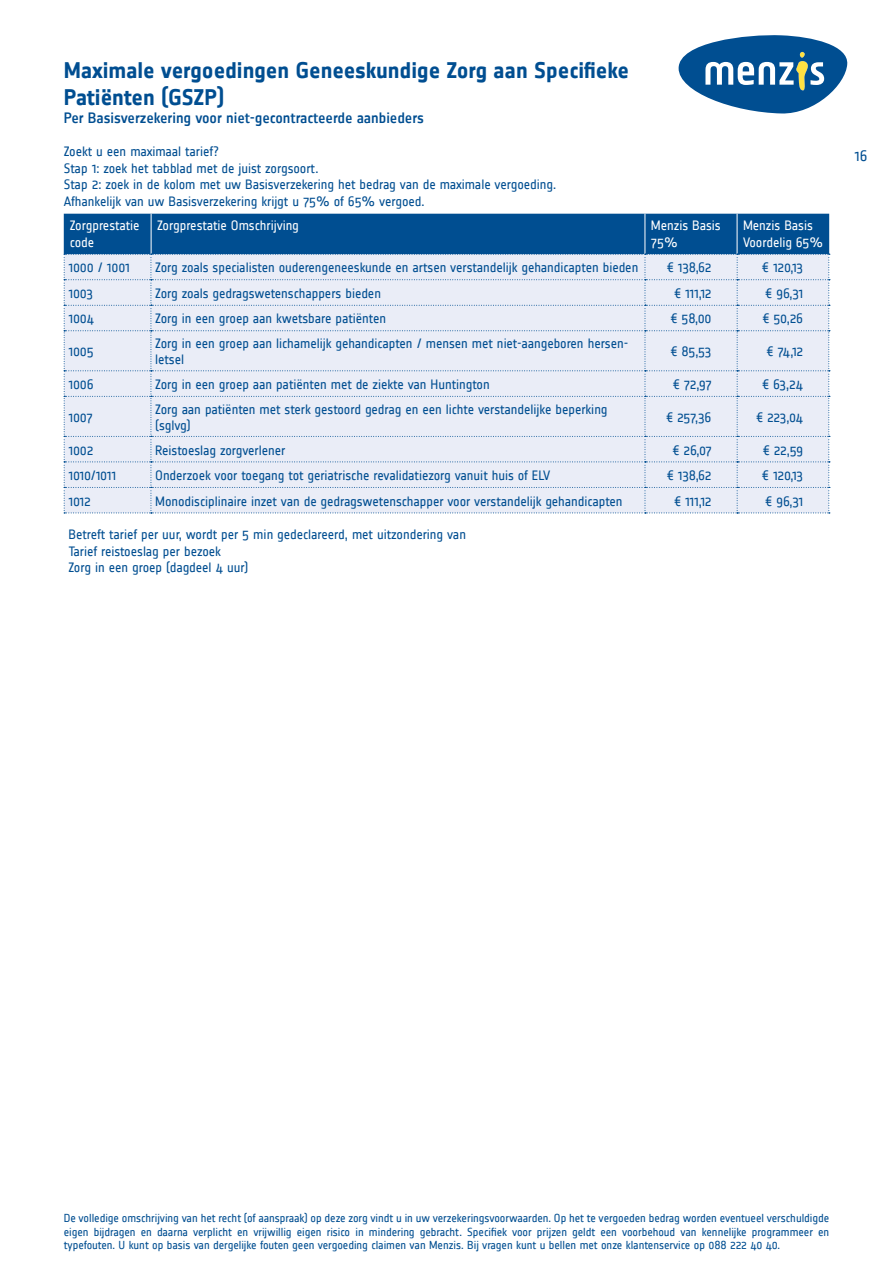
<style>
.page{position:relative;width:893px;height:1263px;background:#fff}
.page>*{position:absolute;margin:0;border:0;box-sizing:border-box;transform-origin:0 0}
.Titel_inhoud{font:700 22.5px/27px "Notes";letter-spacing:-.005em;color:#004e91}
.Subtitel{font:500 15px "Notes";letter-spacing:-.005em;color:#004e91}
.t1{font:15px "Notes";color:#004e91}
.Tekst{font:13.5px/16.5px "Notes";letter-spacing:-.005em;color:#004e91}
.t2{font:13.5px/16.5px "Notes";letter-spacing:-.005em;color:#fff}
.t3{font:11.55px/13.8px "Notes";letter-spacing:-.005em;color:#004e91;text-align:justify}
</style>
<div class="page">
<svg style="left:679px;top:35px;width:168px;height:78px"></svg>
<svg style="left:64px;top:214px;width:766px;height:300px;background:#c8d6e8"></svg>
<p class="Titel_inhoud" style="left:64px;top:57px;width:567px">Maximale vergoedingen Geneeskundige Zorg aan Specifieke<br>Patiënten (GSZP)</p>
<p class="Subtitel" style="left:64px;top:110px;width:362px">Per Basisverzekering voor niet-gecontracteerde aanbieders</p>
<p class="Tekst" style="left:64px;top:144px;width:157px">Zoekt u een maximaal tarief?</p>
<p class="Tekst" style="left:64px;top:160px;width:256px">Stap 1: zoek het tabblad met de juist zorgsoort.</p>
<p class="Tekst" style="left:64px;top:177px;width:494px">Stap 2: zoek in de kolom met uw Basisverzekering het bedrag van de maximale vergoeding.</p>
<p class="Tekst" style="left:64px;top:193px;width:362px">Afhankelijk van uw Basisverzekering krijgt u 75% of 65% vergoed.</p>
<p class="t2" style="left:70px;top:218px;width:71px">Zorgprestatie code</p>
<p class="t2" style="left:157px;top:218px;width:143px">Zorgprestatie Omschrijving</p>
<p class="t2" style="left:651px;top:218px;width:71px">Menzis Basis<br>75%</p>
<p class="t2" style="left:743px;top:218px;width:82px">Menzis Basis<br>Voordelig 65%</p>
<p class="Tekst" style="left:68px;top:260px;width:63px">1000 / 1001</p>
<p class="Tekst" style="left:155px;top:260px;width:485px">Zorg zoals specialisten ouderengeneeskunde en artsen verstandelijk gehandicapten bieden</p>
<p class="Tekst" style="left:667px;top:260px;width:46px">€ 138,62</p>
<p class="Tekst" style="left:762px;top:260px;width:43px">€ 120,13</p>
<p class="Tekst" style="left:68px;top:285px;width:26px">1003</p>
<p class="Tekst" style="left:155px;top:285px;width:227px">Zorg zoals gedragswetenschappers bieden</p>
<p class="Tekst" style="left:674px;top:285px;width:39px">€ 111,12</p>
<p class="Tekst" style="left:765px;top:285px;width:40px">€ 96,31</p>
<p class="Tekst" style="left:68px;top:311px;width:27px">1004</p>
<p class="Tekst" style="left:155px;top:311px;width:232px">Zorg in een groep aan kwetsbare patiënten</p>
<p class="Tekst" style="left:671px;top:311px;width:42px">€ 58,00</p>
<p class="Tekst" style="left:762px;top:311px;width:42px">€ 50,26</p>
<p class="Tekst" style="left:68px;top:343px;width:27px">1005</p>
<p class="Tekst" style="left:155px;top:335px;width:475px">Zorg in een groep aan lichamelijk gehandicapten / mensen met niet-aangeboren hersen&shy;letsel</p>
<p class="Tekst" style="left:670px;top:343px;width:43px">€ 85,53</p>
<p class="Tekst" style="left:766px;top:343px;width:38px">€ 74,12</p>
<p class="Tekst" style="left:68px;top:376px;width:27px">1006</p>
<p class="Tekst" style="left:155px;top:376px;width:336px">Zorg in een groep aan patiënten met de ziekte van Huntington</p>
<p class="Tekst" style="left:673px;top:376px;width:40px">€ 72,97</p>
<p class="Tekst" style="left:762px;top:376px;width:43px">€ 63,24</p>
<p class="Tekst" style="left:68px;top:409px;width:26px">1007</p>
<p class="Tekst" style="left:155px;top:401px;width:454px">Zorg aan patiënten met sterk gestoord gedrag en een lichte verstandelijke beperking (sglvg)</p>
<p class="Tekst" style="left:666px;top:409px;width:47px">€ 257,36</p>
<p class="Tekst" style="left:756px;top:409px;width:49px">€ 223,04</p>
<p class="Tekst" style="left:68px;top:442px;width:26px">1002</p>
<p class="Tekst" style="left:155px;top:442px;width:132px">Reistoeslag zorgverlener</p>
<p class="Tekst" style="left:672px;top:442px;width:41px">€ 26,07</p>
<p class="Tekst" style="left:763px;top:442px;width:42px">€ 22,59</p>
<p class="Tekst" style="left:68px;top:467px;width:49px">1010/1011</p>
<p class="Tekst" style="left:155px;top:467px;width:396px">Onderzoek voor toegang tot geriatrische revalidatiezorg vanuit huis of ELV</p>
<p class="Tekst" style="left:667px;top:467px;width:46px">€ 138,62</p>
<p class="Tekst" style="left:762px;top:467px;width:43px">€ 120,13</p>
<p class="Tekst" style="left:68px;top:493px;width:24px">1012</p>
<p class="Tekst" style="left:155px;top:493px;width:469px">Monodisciplinaire inzet van de gedragswetenschapper voor verstandelijk gehandicapten</p>
<p class="Tekst" style="left:674px;top:493px;width:39px">€ 111,12</p>
<p class="Tekst" style="left:765px;top:493px;width:40px">€ 96,31</p>
<p class="Tekst" style="left:68px;top:526px;width:399px">Betreft tarief per uur, wordt per 5 min gedeclareerd, met uitzondering van</p>
<p class="Tekst" style="left:68px;top:543px;width:154px">Tarief reistoeslag per bezoek</p>
<p class="Tekst" style="left:68px;top:559px;width:182px">Zorg in een groep (dagdeel 4 uur)</p>
<p class="t1" style="left:855px;top:148px;width:14px">16</p>
<p class="t3" style="left:64px;top:1211px;width:767px">De volledige omschrijving van het recht (of aanspraak) op deze zorg vindt u in uw verzekeringsvoorwaarden. Op het te vergoeden bedrag worden eventueel verschuldigde eigen bijdragen en daarna verplicht en vrijwillig eigen risico in mindering gebracht. Specifiek voor prijzen geldt een voorbehoud van kennelijke programmeer en typefouten. U kunt op basis van dergelijke fouten geen vergoeding claimen van Menzis. Bij vragen kunt u bellen met onze klantenservice op 088 222 40 40.</p>
</div>
